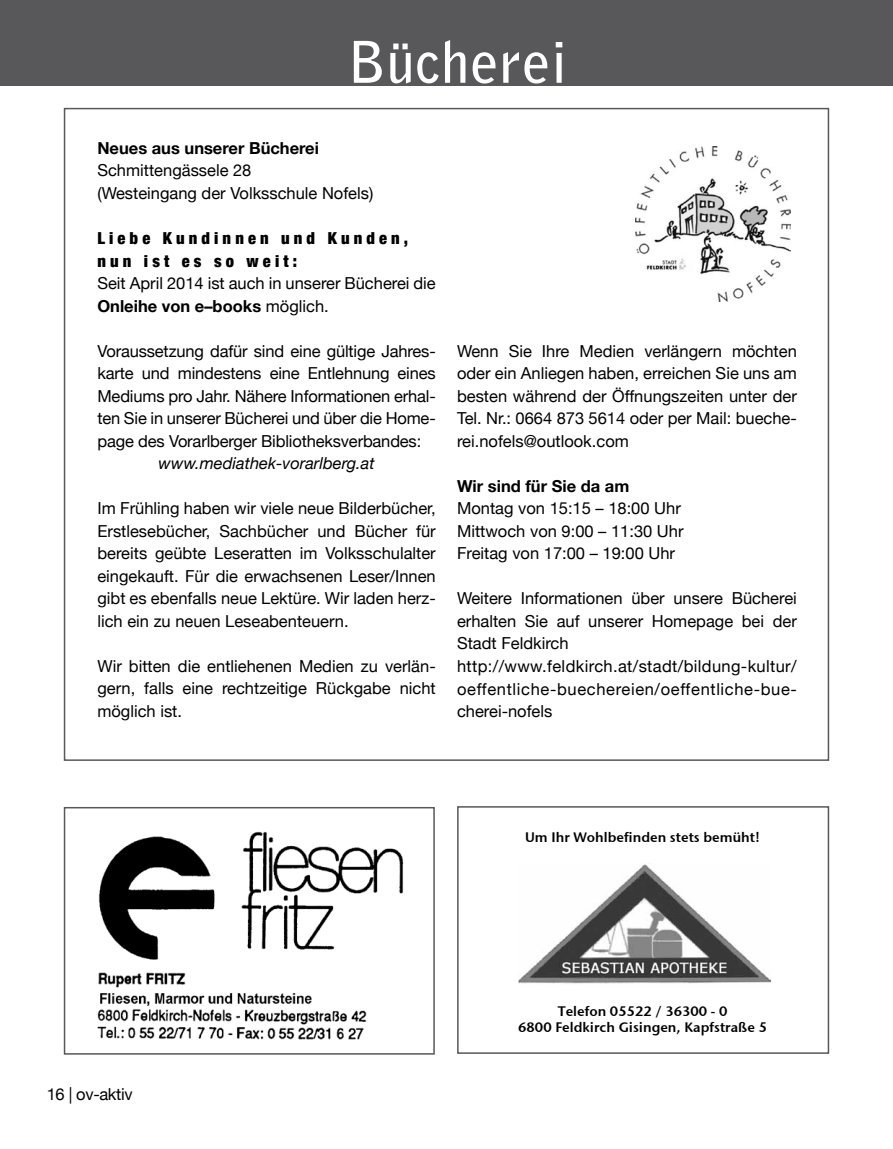
<style>
.page{position:relative;width:893px;height:1149px;background:#fff}
.page>*{position:absolute;margin:0;border:0;box-sizing:border-box;transform-origin:0 0}
.t1{font:700 57px "Bell Gothic Std";letter-spacing:.01em;color:#fff}
.t2{font:16.5px/22.5px "Helvetica Neue";color:#000}
.t3{font:700 16.5px "Helvetica Neue";color:#000}
.t4{font:900 condensed 16.5px/22.5px "Helvetica Neue";letter-spacing:.25em;color:#000}
.t5{font:italic 16.5px "Helvetica Neue";color:#000}
.t6{font:16.5px "Helvetica Neue";letter-spacing:-.02em;color:#000}
.t7{font:13.8px/16.5px "Stone Sans Sem ITCTT Semi";color:#000;text-align:center}
.s1{font-weight:700}
</style>
<div class="page">
<div style="left:0;top:0;width:893px;height:85px;background:#58585a"></div>
<img style="left:635px;top:146px;width:156px;height:155px">
<img style="left:97px;top:831px;width:307px;height:209px">
<div style="left:64px;top:806px;width:371px;height:248px;border:2px solid #58585a"></div>
<img style="left:519px;top:864px;width:251px;height:120px">
<div style="left:457px;top:805px;width:372px;height:248px;border:2px solid #58585a"></div>
<h1 class="t1" style="left:348px;top:28px;width:221px">Bücherei</h1>
<p class="t3" style="left:97px;top:138px;width:223px">Neues aus unserer Bücherei</p>
<p class="t2" style="left:97px;top:159px;width:277px">Schmittengässele 28<br>(Westeingang der Volksschule Nofels)</p>
<p class="t4" style="left:97px;top:226px;width:312px">Liebe Kundinnen und Kunden, nun ist es so weit:</p>
<p class="t2" style="left:97px;top:271px;width:340px">Seit April 2014 ist auch in unserer Bücherei die<br><span class="s1">Onleihe von e–books</span> möglich.</p>
<p class="t2" style="left:97px;top:339px;width:340px;text-align:justify">Voraussetzung dafür sind eine gültige Jahres&shy;karte und mindestens eine Entlehnung eines Mediums pro Jahr. Nähere Informationen erhal&shy;ten Sie in unserer Bücherei und über die Home&shy;page des Vorarlberger Bibliotheksverbandes:</p>
<p class="t5" style="left:159px;top:453px;width:217px">www.mediathek-vorarlberg.at</p>
<p class="t2" style="left:97px;top:496px;width:340px;text-align:justify">Im Frühling haben wir viele neue Bilderbücher, Erstlesebücher, Sachbücher und Bücher für bereits geübte Leseratten im Volksschulalter eingekauft. Für die erwachsenen Leser/Innen gibt es ebenfalls neue Lektüre. Wir laden herz&shy;lich ein zu neuen Leseabenteuern.</p>
<p class="t2" style="left:97px;top:654px;width:340px;text-align:justify">Wir bitten die entliehenen Medien zu verlän&shy;gern, falls eine rechtzeitige Rückgabe nicht möglich ist.</p>
<p class="t2" style="left:457px;top:339px;width:341px;text-align:justify">Wenn Sie Ihre Medien verlängern möchten oder ein Anliegen haben, erreichen Sie uns am besten während der Öffnungszeiten unter der Tel. Nr.: 0664 873 5614 oder per Mail: bueche&shy;rei.nofels@outlook.com</p>
<p class="t3" style="left:457px;top:475px;width:174px">Wir sind für Sie da am</p>
<p class="t2" style="left:457px;top:497px;width:228px">Montag von 15:15 – 18:00 Uhr<br>Mittwoch von 9:00 – 11:30 Uhr<br>Freitag von 17:00 – 19:00 Uhr</p>
<p class="t2" style="left:457px;top:587px;width:341px">Weitere Informationen über unsere Bücherei erhalten Sie auf unserer Homepage bei der Stadt Feldkirch http://www.feldkirch.at/stadt/bildung-kultur/ oeffentliche-buechereien/oeffentliche-bue&shy;cherei-nofels</p>
<p class="t7" style="left:525px;top:827px;width:236px">Um Ihr Wohlbefinden stets bemüht!</p>
<p class="t6" style="left:47px;top:1083px;width:87px">16 | ov-aktiv</p>
<p class="t7" style="left:518px;top:1001px;width:250px">Telefon 05522 / 36300 - 0<br>6800 Feldkirch Gisingen, Kapfstraße 5</p>
</div>
